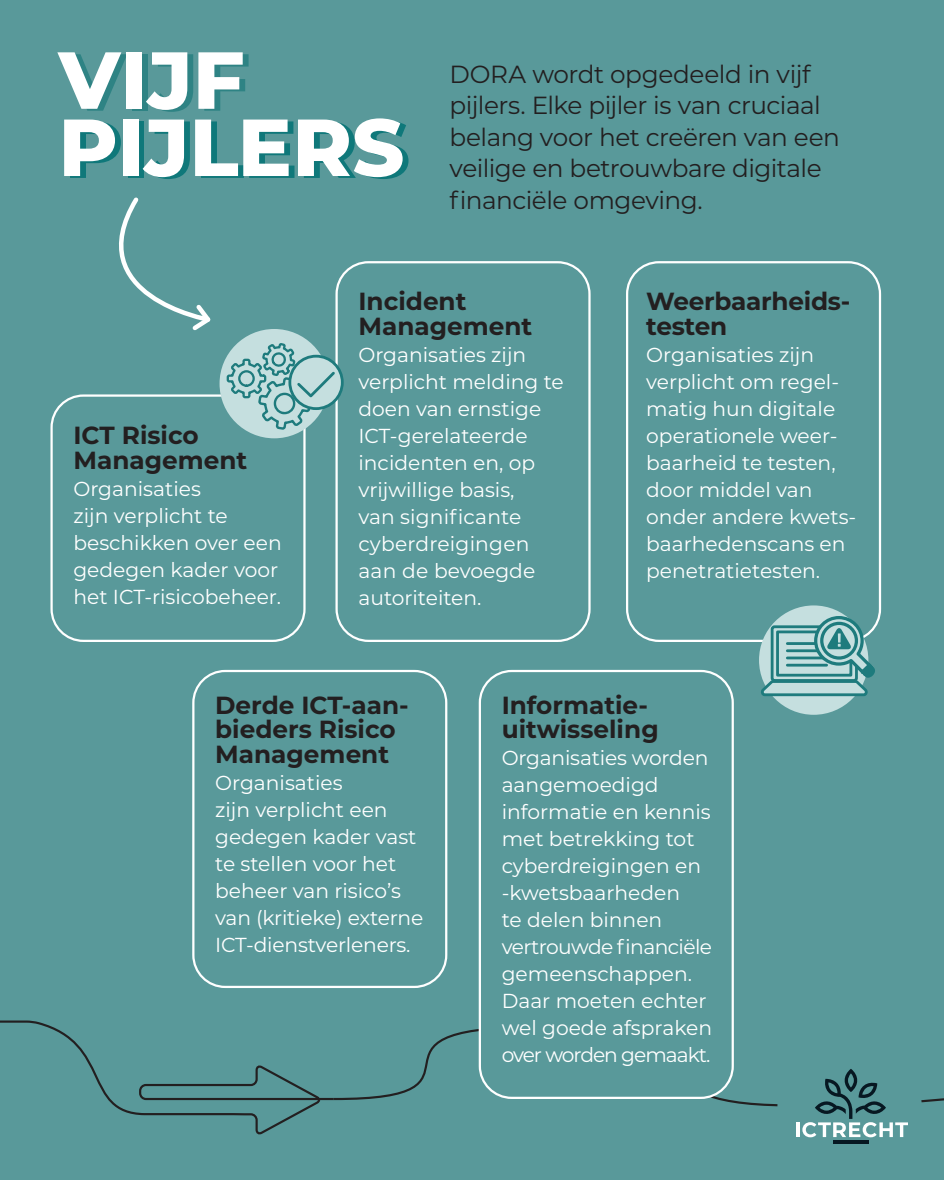
<style>
.page{position:relative;width:944px;height:1180px;background:#59999a}
.page>*{position:absolute;margin:0;border:0;box-sizing:border-box;transform-origin:0 0}
.t1{font:800 80.77px/67.3px "Montserrat";color:#fff}
.t2{font:24.75px/31.5px "Montserrat";letter-spacing:-.02em;color:#231f20}
.t3{font:700 24.75px/24.8px "Montserrat";color:#231f20}
.t4{font:20.25px/27px "Montserrat";color:#fff}
</style>
<div class="page">
<div style="left:50px;top:394px;width:256px;height:248px;border:2px solid #fff;border-radius:32px"></div>
<div style="left:335px;top:261px;width:256px;height:381px;border:2px solid #fff;border-radius:32px"></div>
<svg style="left:0;top:1020px;width:332px;height:114px"></svg>
<svg style="left:332px;top:1025px;width:612px;height:82px"></svg>
<div style="left:626px;top:261px;width:255px;height:381px;border:2px solid #fff;border-radius:32px"></div>
<div style="left:192px;top:670px;width:255px;height:318px;border:2px solid #fff;border-radius:32px"></div>
<div style="left:480px;top:671px;width:253px;height:427px;background:#59999a;border-radius:32px"></div>
<div style="left:479px;top:670px;width:255px;height:429px;border:2px solid #fff;border-radius:32px"></div>
<svg style="left:119px;top:197px;width:92px;height:134px"></svg>
<div style="left:777px;top:1034px;width:145px;height:144px;background:#59999a;border-radius:50%"></div>
<hr style="left:797px;top:1122px;width:3px;height:15px;background:#fff">
<svg style="left:802px;top:1069px;width:106px;height:68px"></svg>
<hr style="left:833px;top:1141px;width:35px;height:3px;background:#071822">
<div style="left:759px;top:605px;width:109px;height:110px;background:#c5dfdf;border-radius:50%"></div>
<svg style="left:757px;top:614px;width:121px;height:84px"></svg>
<div style="left:220px;top:329px;width:109px;height:109px;background:#c5dfdf;border-radius:50%"></div>
<svg style="left:290px;top:356px;width:52px;height:53px"></svg>
<div style="left:288px;top:355px;width:56px;height:55px;border:3px solid #1e7b7d;border-radius:50%"></div>
<svg style="left:226px;top:341px;width:111px;height:90px"></svg>
<h1 class="t1" style="left:58px;top:42px;width:347px">VIJF<br>PIJLERS</h1>
<p class="t2" style="left:449px;top:58px;width:392px">DORA wordt opgedeeld in vijf pijlers. Elke pijler is van cruciaal belang voor het creëren van een veilige en betrouwbare digitale financiële omgeving.</p>
<p class="t3" style="left:73px;top:421px;width:175px">ICT Risico<br>Management</p>
<p class="t4" style="left:73px;top:474px;width:210px">Organisaties<br>zijn verplicht te beschikken over een gedegen kader voor het ICT-risicobeheer.</p>
<p class="t3" style="left:358px;top:288px;width:175px">Incident<br>Management</p>
<p class="t4" style="left:358px;top:341px;width:207px">Organisaties zijn verplicht melding te doen van ernstige<br>ICT-gerelateerde incidenten en, op vrijwillige basis,<br>van significante cyberdreigingen aan de bevoegde autoriteiten.</p>
<p class="t3" style="left:646px;top:288px;width:203px">Weerbaarheids&shy;testen</p>
<p class="t4" style="left:646px;top:341px;width:212px">Organisaties zijn verplicht om regel&shy;matig hun digitale operationele weer&shy;baarheid te testen, door middel van onder andere kwets&shy;baarhedenscans en penetratietesten.</p>
<p class="t3" style="left:215px;top:691px;width:195px">Derde ICT-aan&shy;bieders Risico<br>Management</p>
<p class="t4" style="left:215px;top:769px;width:210px">Organisaties<br>zijn verplicht een gedegen kader vast te stellen voor het beheer van risico’s van (kritieke) externe<br>ICT-dienstverleners.</p>
<p class="t3" style="left:502px;top:691px;width:158px">Informatie&shy;uitwisseling</p>
<p class="t4" style="left:502px;top:744px;width:212px">Organisaties worden aangemoedigd informatie en kennis met betrekking tot cyberdreigingen en -kwetsbaarheden<br>te delen binnen vertrouwde financiële gemeenschappen.<br>Daar moeten echter wel goede afspraken over worden gemaakt.</p>
</div>
